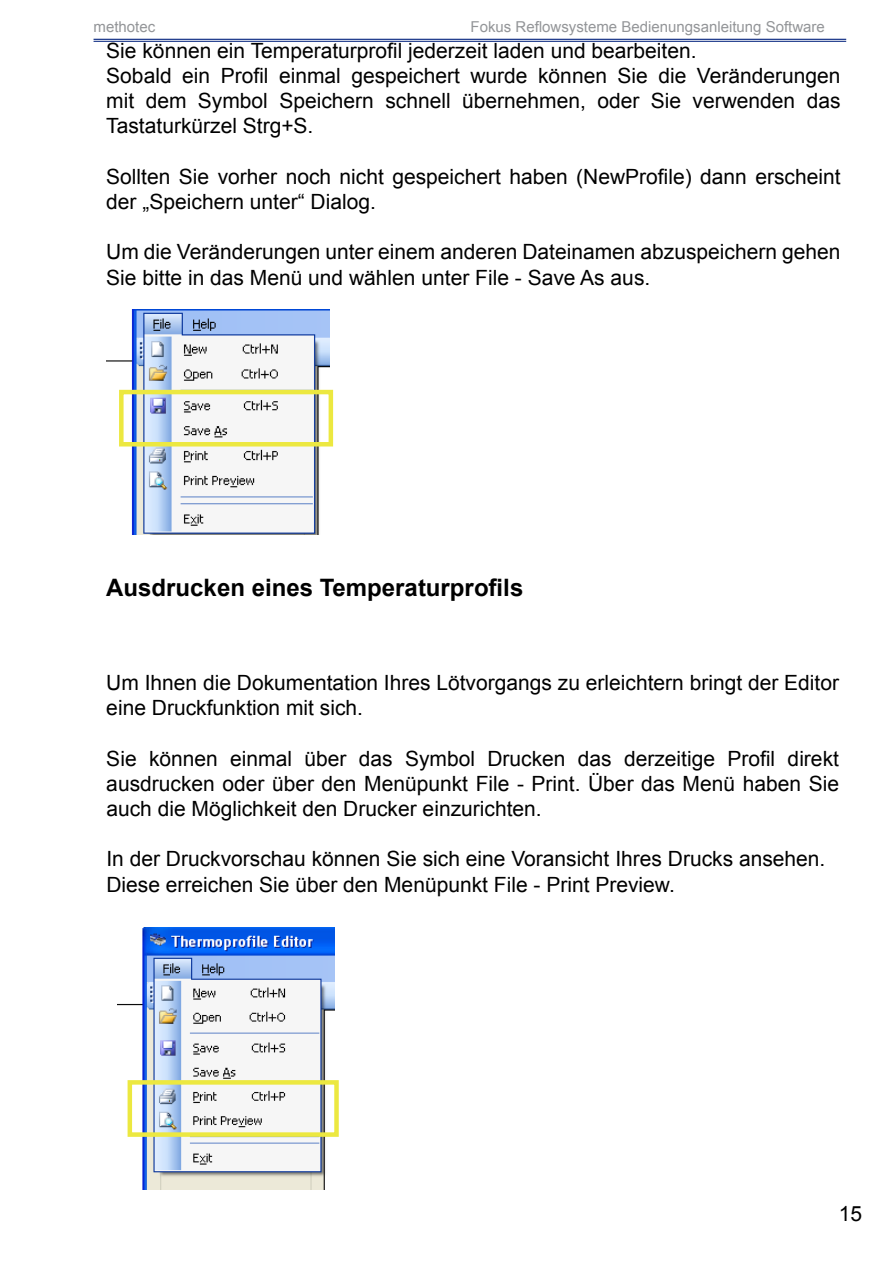
<style>
.page{position:relative;width:893px;height:1263px;background:#fff}
.page>*{position:absolute;margin:0;border:0;box-sizing:border-box;transform-origin:0 0}
.t1{font:700 24px "Arial";color:#000}
.t2{font:21px/25.2px "Arial";color:#000}
.t3{font:15px "Arial";color:#939598}
</style>
<div class="page">
<hr style="left:94px;top:39px;width:752px;height:1px;background:#25408f">
<hr style="left:94px;top:41px;width:752px;height:1px;background:#25408f">
<img style="left:118px;top:927px;width:217px;height:262px">
<div style="left:128px;top:1080px;width:211px;height:57px;border:4px solid #ece840"></div>
<img style="left:106px;top:309px;width:223px;height:225px">
<div style="left:119px;top:390px;width:214px;height:56px;border:4px solid #ece840"></div>
<p class="t3" style="left:94px;top:17px;width:63px">methotec</p>
<p class="t3" style="left:471px;top:17px;width:356px">Fokus Reflowsysteme Bedienungsanleitung Software</p>
<p class="t2" style="left:106px;top:38px;width:736px">Sie können ein Temperaturprofil jederzeit laden und bearbeiten.<br>Sobald ein Profil einmal gespeichert wurde können Sie die Veränderungen mit dem Symbol Speichern schnell übernehmen, oder Sie verwenden das Tastaturkürzel Strg+S.</p>
<p class="t2" style="left:106px;top:164px;width:736px">Sollten Sie vorher noch nicht gespeichert haben (NewProfile) dann erscheint der „Speichern unter“ Dialog.</p>
<p class="t2" style="left:106px;top:240px;width:736px">Um die Veränderungen unter einem anderen Dateinamen abzuspeichern gehen<br>Sie bitte in das Menü und wählen unter File - Save As aus.</p>
<p class="t1" style="left:106px;top:571px;width:418px">Ausdrucken eines Temperaturprofils</p>
<p class="t2" style="left:106px;top:670px;width:734px">Um Ihnen die Dokumentation Ihres Lötvorgangs zu erleichtern bringt der Editor eine Druckfunktion mit sich.</p>
<p class="t2" style="left:106px;top:746px;width:734px;text-align:justify">Sie können einmal über das Symbol Drucken das derzeitige Profil direkt ausdrucken oder über den Menüpunkt File - Print. Über das Menü haben Sie auch die Möglichkeit den Drucker einzurichten.</p>
<p class="t2" style="left:106px;top:847px;width:721px">In der Druckvorschau können Sie sich eine Voransicht Ihres Drucks ansehen.<br>Diese erreichen Sie über den Menüpunkt File - Print Preview.</p>
<p class="t2" style="left:839px;top:1201px;width:25px">15</p>
</div>
